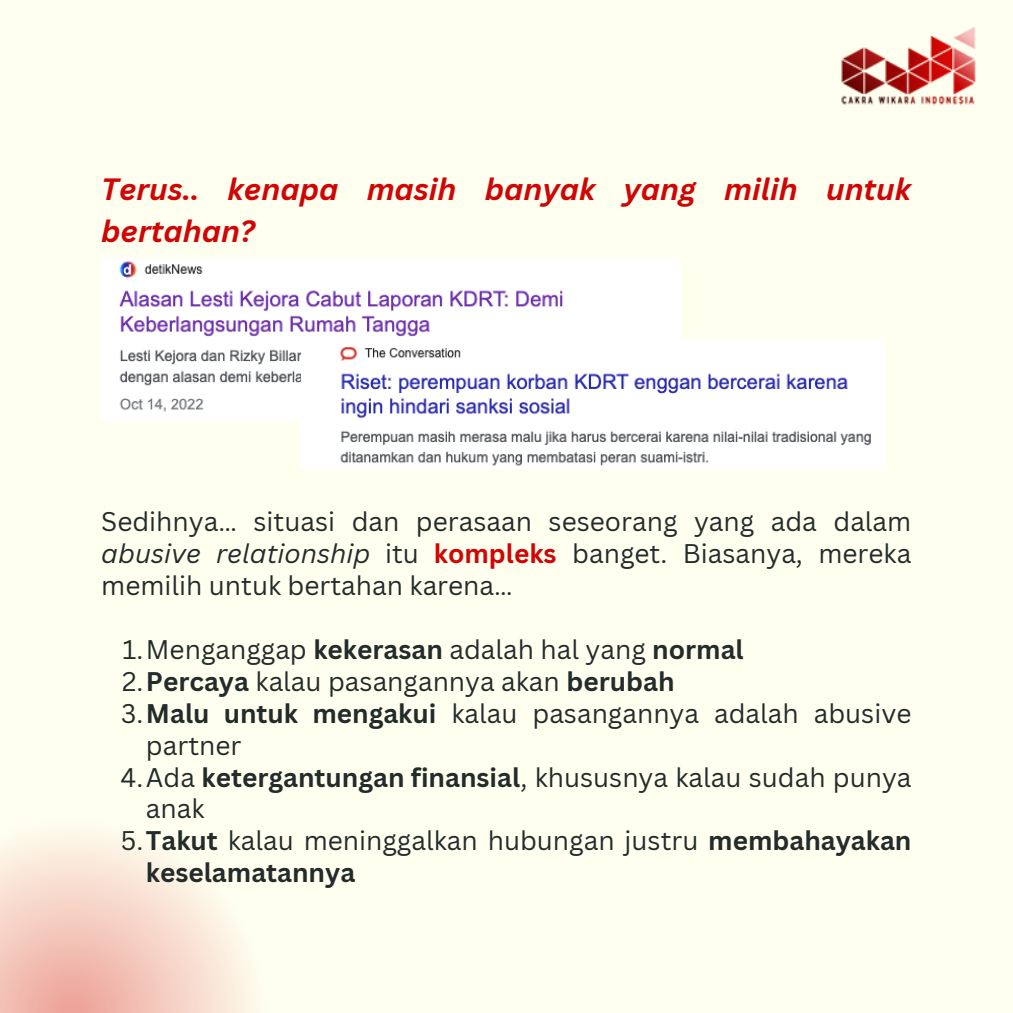
<style>
.page{position:relative;width:1013px;height:1013px;background:#fff}
.page>*{position:absolute;margin:0;border:0;box-sizing:border-box;transform-origin:0 0}
.t1{font:italic 700 30px/41.2px "Canva Sans";color:#d00606}
.t2{font:26.25px/31.9px "Canva Sans";color:#232c2b;text-align:justify}
.t3{font:700 26.25px "Canva Sans";color:#232c2b}
.s1{font-style:italic}
.s2{font-weight:700;color:#d00606}
.s3{font-weight:700}
</style>
<div class="page">
<div style="left:0;top:0;width:1012px;height:1012px;background:#fffff0"></div>
<img style="left:841px;top:27px;width:135px;height:78px">
<svg style="left:0;top:839px;width:247px;height:173px"></svg>
<img style="left:101px;top:259px;width:579px;height:161px">
<img style="left:302px;top:339px;width:582px;height:129px">
<p class="t1" style="left:101px;top:168px;width:811px">Terus.. kenapa masih banyak yang milih untuk bertahan?</p>
<p class="t2" style="left:101px;top:505px;width:811px">Sedihnya… situasi dan perasaan seseorang yang ada dalam <span class="s1">abusive relationship</span> itu <span class="s2">kompleks</span> banget. Biasanya, mereka memilih untuk bertahan karena…</p>
<p class="t2" style="left:122px;top:633px;width:622px">1.Menganggap <span class="s3">kekerasan</span> adalah hal yang <span class="s3">normal</span></p>
<p class="t2" style="left:122px;top:664px;width:554px">2.<span class="s3">Percaya</span> kalau pasangannya akan <span class="s3">berubah</span></p>
<p class="t2" style="left:121px;top:696px;width:791px">3.<span class="s3">Malu untuk mengakui</span> kalau pasangannya adalah abusive</p>
<p class="t2" style="left:146px;top:728px;width:97px">partner</p>
<p class="t2" style="left:120px;top:760px;width:792px">4.Ada <span class="s3">ketergantungan finansial</span>, khususnya kalau sudah punya</p>
<p class="t2" style="left:146px;top:792px;width:60px">anak</p>
<p class="t2" style="left:121px;top:824px;width:792px">5.<span class="s3">Takut</span> kalau meninggalkan hubungan justru <span class="s3">membahayakan</span></p>
<p class="t3" style="left:146px;top:854px;width:211px">keselamatannya</p>
</div>
